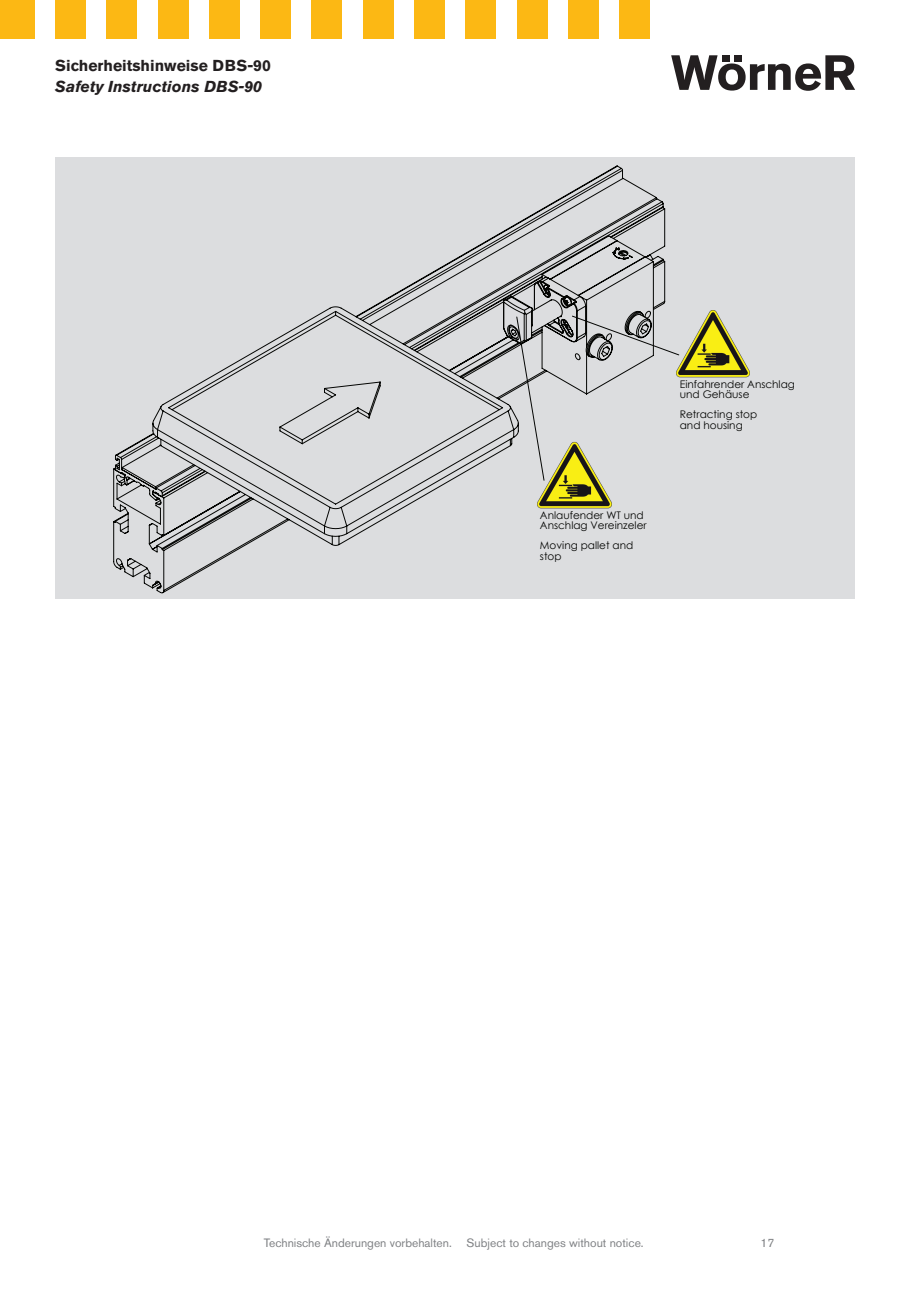
<style>
.page{position:relative;width:919px;height:1289px;background:#fff}
.page>*{position:absolute;margin:0;border:0;box-sizing:border-box;transform-origin:0 0}
.t1{font:700 15.75px "Akzidenz Grotesk BE";color:#231f20}
.t2{font:italic 700 15.75px "Akzidenz Grotesk BE";color:#231f20}
.t3{font:12px "Akzidenz Grotesk BE";color:#808285}
.t4{font:10.5px/10.2px "Century Gothic";color:#040503}
</style>
<div class="page">
<svg style="left:671px;top:55px;width:184px;height:36px"></svg>
<div style="left:0;top:0;width:34px;height:38px;background:#fcb814"></div>
<div style="left:55px;top:0;width:30px;height:38px;background:#fcb814"></div>
<div style="left:107px;top:0;width:30px;height:38px;background:#fcb814"></div>
<div style="left:158px;top:0;width:30px;height:38px;background:#fcb814"></div>
<div style="left:209px;top:0;width:30px;height:38px;background:#fcb814"></div>
<div style="left:260px;top:0;width:31px;height:38px;background:#fcb814"></div>
<div style="left:312px;top:0;width:30px;height:38px;background:#fcb814"></div>
<div style="left:363px;top:0;width:30px;height:38px;background:#fcb814"></div>
<div style="left:414px;top:0;width:30px;height:38px;background:#fcb814"></div>
<div style="left:466px;top:0;width:30px;height:38px;background:#fcb814"></div>
<div style="left:517px;top:0;width:30px;height:38px;background:#fcb814"></div>
<div style="left:568px;top:0;width:30px;height:38px;background:#fcb814"></div>
<div style="left:619px;top:0;width:31px;height:38px;background:#fcb814"></div>
<div style="left:55px;top:158px;width:799px;height:441px;background:#dcdddf"></div>
<svg style="left:113px;top:165px;width:552px;height:428px"></svg>
<img style="left:538px;top:438px;width:73px;height:73px">
<img style="left:676px;top:310px;width:73px;height:68px">
<h1 class="t1" style="left:55px;top:57px;width:217px">Sicherheitshinweise DBS-90</h1>
<h1 class="t2" style="left:55px;top:77px;width:208px">Safety Instructions DBS-90</h1>
<p class="t4" style="left:540px;top:510px;width:108px">Anlaufender WT und<br>Anschlag Vereinzeler</p>
<p class="t4" style="left:540px;top:540px;width:95px">Moving pallet and stop</p>
<p class="t4" style="left:679px;top:379px;width:117px">Einfahrender Anschlag und Gehäuse</p>
<p class="t4" style="left:679px;top:409px;width:79px">Retracting stop and housing</p>
<p class="t3" style="left:264px;top:1235px;width:381px">Technische Änderungen vorbehalten. Subject to changes without notice.</p>
<p class="t3" style="left:760px;top:1235px;width:15px">17</p>
</div>
